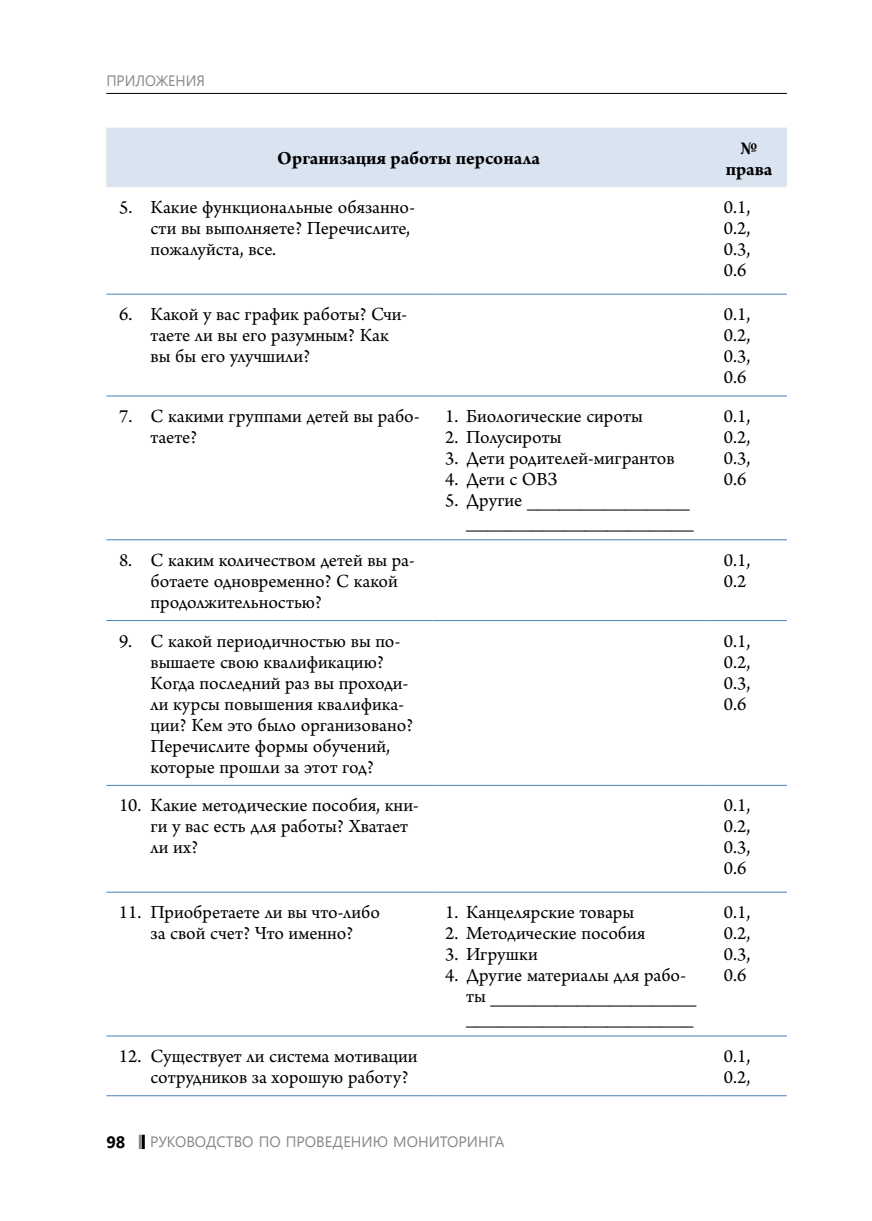
<style>
.page{position:relative;width:872px;height:1221px;background:#fff}
.page>*{position:absolute;margin:0;border:0;box-sizing:border-box;transform-origin:0 0}
.t1{font:19.5px/21px "Arno Pro";color:#000}
.t2{font:700 19.5px/21px "Arno Pro";letter-spacing:-.005em;color:#000;text-align:center}
.t3{font:700 16.5px "Segoe UI";color:#000}
.t4{font:15px "Segoe UI";color:#87888a}
.t5{font:15px "Segoe UI";color:#87888a;scale:.96 1}
</style>
<div class="page">
<hr style="left:106px;top:93px;width:681px;height:1px;background:#000">
<hr style="left:142px;top:1134px;width:3px;height:14px;background:#000">
<hr style="left:139px;top:1134px;width:3px;height:14px;background:#87888a">
<div style="left:106px;top:128px;width:681px;height:59px;background:#d9e4f0"></div>
<svg style="left:106px;top:293px;width:681px;height:744px"></svg>
<hr style="left:106px;top:294px;width:326px;height:1px;background:#4d82b8">
<hr style="left:432px;top:294px;width:279px;height:1px;background:#4d82b8">
<hr style="left:711px;top:294px;width:76px;height:1px;background:#4d82b8">
<hr style="left:106px;top:395px;width:326px;height:1px;background:#4d82b8">
<hr style="left:432px;top:395px;width:279px;height:1px;background:#4d82b8">
<hr style="left:711px;top:395px;width:76px;height:1px;background:#4d82b8">
<hr style="left:106px;top:539px;width:326px;height:1px;background:#4d82b8">
<hr style="left:432px;top:539px;width:279px;height:1px;background:#4d82b8">
<hr style="left:711px;top:539px;width:76px;height:1px;background:#4d82b8">
<hr style="left:106px;top:620px;width:326px;height:1px;background:#4d82b8">
<hr style="left:432px;top:620px;width:279px;height:1px;background:#4d82b8">
<hr style="left:711px;top:620px;width:76px;height:1px;background:#4d82b8">
<hr style="left:106px;top:785px;width:326px;height:1px;background:#4d82b8">
<hr style="left:432px;top:785px;width:279px;height:1px;background:#4d82b8">
<hr style="left:711px;top:785px;width:76px;height:1px;background:#4d82b8">
<hr style="left:106px;top:891px;width:326px;height:1px;background:#4d82b8">
<hr style="left:432px;top:891px;width:279px;height:1px;background:#4d82b8">
<hr style="left:711px;top:891px;width:76px;height:1px;background:#4d82b8">
<hr style="left:106px;top:1035px;width:326px;height:1px;background:#4d82b8">
<hr style="left:432px;top:1035px;width:279px;height:1px;background:#4d82b8">
<hr style="left:711px;top:1035px;width:76px;height:1px;background:#4d82b8">
<hr style="left:106px;top:1095px;width:326px;height:1px;background:#4d82b8">
<hr style="left:432px;top:1095px;width:279px;height:1px;background:#4d82b8">
<hr style="left:711px;top:1095px;width:76px;height:1px;background:#4d82b8">
<p class="t5" style="left:106px;top:71px;width:22px">Приложени</p>
<p class="t5" style="left:196px;top:71px;width:10px">я</p>
<p class="t2" style="left:277px;top:149px;width:264px">Организация работы персонала</p>
<p class="t2" style="left:725px;top:138px;width:48px">№ права</p>
<p class="t1" style="left:151px;top:198px;width:266px;text-indent:-31px">5. Какие функциональные обязанно&shy;сти вы выполняете? Перечислите, пожалуйста, все.</p>
<p class="t1" style="left:724px;top:198px;width:28px;text-align:justify">0.1, 0.2, 0.3, 0.6</p>
<p class="t1" style="left:151px;top:305px;width:258px;text-indent:-31px">6. Какой у вас график работы? Счи&shy;таете ли вы его разумным? Как вы бы его улучшили?</p>
<p class="t1" style="left:724px;top:305px;width:28px;text-align:justify">0.1, 0.2, 0.3, 0.6</p>
<p class="t1" style="left:151px;top:406px;width:271px;text-indent:-31px">7. С какими группами детей вы рабо&shy;таете?</p>
<p class="t1" style="left:445px;top:406px;width:199px">1. Биологические сироты</p>
<p class="t1" style="left:724px;top:406px;width:28px;text-align:justify">0.1, 0.2, 0.3, 0.6</p>
<p class="t1" style="left:445px;top:427px;width:118px">2. Полусироты</p>
<p class="t1" style="left:445px;top:448px;width:231px">3. Дети родителей-мигрантов</p>
<p class="t1" style="left:445px;top:469px;width:114px">4. Дети с ОВЗ</p>
<p class="t1" style="left:445px;top:490px;width:250px;text-align:right">5. Другие _______________ _____________________</p>
<p class="t1" style="left:150px;top:550px;width:266px;text-indent:-31px">8. С каким количеством детей вы ра&shy;ботаете одновременно? С какой продолжительностью?</p>
<p class="t1" style="left:724px;top:550px;width:28px">0.1,<br>0.2</p>
<p class="t1" style="left:150px;top:631px;width:264px;text-indent:-31px">9. С какой периодичностью вы по&shy;вышаете свою квалификацию?<br>Когда последний раз вы проходи&shy;ли курсы повышения квалифика&shy;ции? Кем это было организовано?<br>Перечислите формы обучений, которые прошли за этот год?</p>
<p class="t1" style="left:724px;top:631px;width:28px;text-align:justify">0.1, 0.2, 0.3, 0.6</p>
<p class="t1" style="left:150px;top:796px;width:270px;text-indent:-31px">10. Какие методические пособия, кни&shy;ги у вас есть для работы? Хватает ли их?</p>
<p class="t1" style="left:724px;top:796px;width:28px;text-align:justify">0.1, 0.2, 0.3, 0.6</p>
<p class="t1" style="left:119px;top:902px;width:262px;text-align:center">11. Приобретаете ли вы что-либо за свой счет? Что именно?</p>
<p class="t1" style="left:445px;top:902px;width:190px">1. Канцелярские товары</p>
<p class="t1" style="left:724px;top:902px;width:28px;text-align:justify">0.1, 0.2, 0.3, 0.6</p>
<p class="t1" style="left:445px;top:923px;width:202px">2. Методические пособия</p>
<p class="t1" style="left:445px;top:944px;width:94px">3. Игрушки</p>
<p class="t1" style="left:466px;top:965px;width:232px;text-indent:-21px">4. Другие материалы для рабо&shy;ты ___________________ _____________________</p>
<p class="t1" style="left:150px;top:1046px;width:269px;text-indent:-31px">12. Существует ли система мотивации сотрудников за хорошую работу?</p>
<p class="t1" style="left:724px;top:1046px;width:28px">0.1,<br>0.2,</p>
<p class="t3" style="left:106px;top:1130px;width:20px">98</p>
<p class="t4" style="left:150px;top:1131px;width:356px">РУКОВОДСТВО ПО ПРОВЕДЕНИЮ МОНИТОРИНГА</p>
</div>
